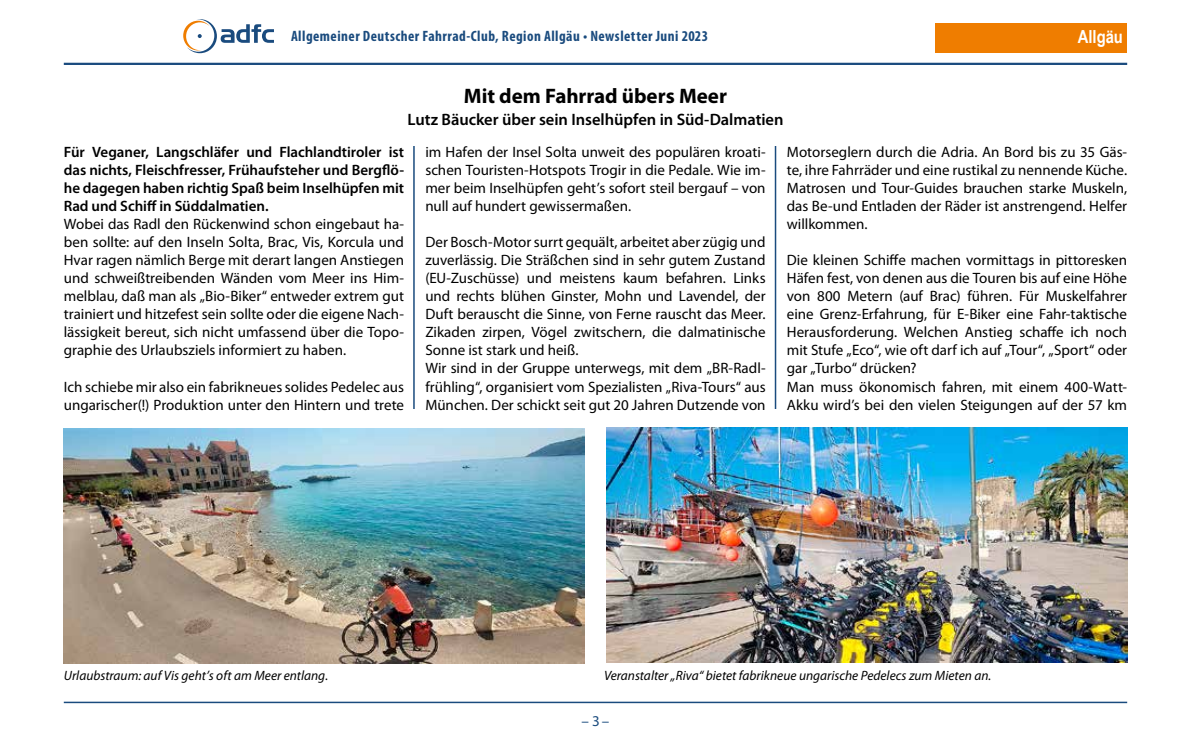
<style>
.page{position:relative;width:1191px;height:745px;background:#fff}
.page>*{position:absolute;margin:0;border:0;box-sizing:border-box;transform-origin:0 0}
.t1{font:700 21px "Myriad Pro";letter-spacing:-.005em;color:#000}
.t2{font:700 18px "Arial Narrow";color:#fff}
.t3{font:600 16.5px "Myriad Pro";color:#000}
.t4{font:15px/18px "Myriad Pro";color:#000;text-align:justify}
.t5{font:600 15px/18px "Myriad Pro";letter-spacing:-.005em;color:#000;text-align:justify}
.t6{font:700 condensed 15px "Myriad Pro";letter-spacing:.03em;color:#1a4b7e}
.t7{font:15px "Myriad Pro";color:#1a4b7e}
.t8{font:italic 13.5px "Myriad Pro";letter-spacing:.005em;color:#000}
</style>
<div class="page">
<hr style="left:64px;top:63px;width:1063px;height:2px;background:#1a4b7e">
<hr style="left:64px;top:701px;width:1063px;height:1px;background:#1a4b7e">
<svg style="left:183px;top:19px;width:91px;height:34px"></svg>
<hr style="left:413px;top:85px;width:2px;height:595px;background:#1a4b7e">
<hr style="left:774px;top:85px;width:2px;height:595px;background:#1a4b7e">
<div style="left:408px;top:76px;width:12px;height:69px;background:#fff"></div>
<div style="left:408px;top:409px;width:12px;height:279px;background:#fff"></div>
<div style="left:770px;top:76px;width:11px;height:69px;background:#fff"></div>
<div style="left:770px;top:409px;width:11px;height:279px;background:#fff"></div>
<img style="left:64px;top:428px;width:521px;height:235px">
<img style="left:606px;top:427px;width:521px;height:235px">
<div style="left:935px;top:23px;width:192px;height:30px;background:#ef7d00"></div>
<p class="t6" style="left:291px;top:27px;width:418px">Allgemeiner Deutscher Fahrrad-Club, Region Allgäu • Newsletter Juni 2023</p>
<h1 class="t1" style="left:464px;top:82px;width:265px">Mit dem Fahrrad übers Meer</h1>
<p class="t3" style="left:407px;top:109px;width:377px">Lutz Bäucker über sein Inselhüpfen in Süd-Dalmatien</p>
<p class="t2" style="left:1077px;top:23px;width:47px">Allgäu</p>
<p class="t5" style="left:64px;top:143px;width:342px">Für Veganer, Langschläfer und Flachlandtiroler ist das nichts, Fleischfresser, Frühaufsteher und Bergflö&shy;he dagegen haben richtig Spaß beim Inselhüpfen mit Rad und Schiff in Süddalmatien.</p>
<p class="t4" style="left:64px;top:215px;width:342px">Wobei das Radl den Rückenwind schon eingebaut ha&shy;ben sollte: auf den Inseln Solta, Brac, Vis, Korcula und Hvar ragen nämlich Berge mit derart langen Anstiegen und schweißtreibenden Wänden vom Meer ins Him&shy;melblau, daß man als „Bio-Biker“ entweder extrem gut trainiert und hitzefest sein sollte oder die eigene Nach&shy;lässigkeit bereut, sich nicht umfassend über die Topo&shy;graphie des Urlaubsziels informiert zu haben.</p>
<p class="t4" style="left:64px;top:377px;width:342px">Ich schiebe mir also ein fabrikneues solides Pedelec aus ungarischer(!) Produktion unter den Hintern und trete</p>
<p class="t4" style="left:425px;top:143px;width:342px">im Hafen der Insel Solta unweit des populären kroati&shy;schen Touristen-Hotspots Trogir in die Pedale. Wie im&shy;mer beim Inselhüpfen geht’s sofort steil bergauf – von null auf hundert gewissermaßen.</p>
<p class="t4" style="left:425px;top:233px;width:342px;text-align:left">Der Bosch-Motor surrt gequält, arbeitet aber zügig und zuverlässig. Die Sträßchen sind in sehr gutem Zustand (EU-Zuschüsse) und meistens kaum befahren. Links und rechts blühen Ginster, Mohn und Lavendel, der Duft berauscht die Sinne, von Ferne rauscht das Meer.<br>Zikaden zirpen, Vögel zwitschern, die dalmatinische Sonne ist stark und heiß.<br>Wir sind in der Gruppe unterwegs, mit dem „BR-Radl&shy;frühling“, organisiert vom Spezialisten „Riva-Tours“ aus München. Der schickt seit gut 20 Jahren Dutzende von</p>
<p class="t4" style="left:787px;top:143px;width:342px">Motorseglern durch die Adria. An Bord bis zu 35 Gäs&shy;te, ihre Fahrräder und eine rustikal zu nennende Küche.<br>Matrosen und Tour-Guides brauchen starke Muskeln, das Be-und Entladen der Räder ist anstrengend. Helfer willkommen.</p>
<p class="t4" style="left:787px;top:251px;width:342px;text-align:left">Die kleinen Schiffe machen vormittags in pittoresken Häfen fest, von denen aus die Touren bis auf eine Höhe von 800 Metern (auf Brac) führen. Für Muskelfahrer eine Grenz-Erfahrung, für E-Biker eine Fahr-taktische Herausforderung. Welchen Anstieg schaffe ich noch mit Stufe „Eco“, wie oft darf ich auf „Tour“, „Sport“ oder gar „Turbo“ drücken?<br>Man muss ökonomisch fahren, mit einem 400-Watt-Akku wird’s bei den vielen Steigungen auf der 57 km</p>
<p class="t8" style="left:64px;top:666px;width:266px">Urlaubstraum: auf Vis geht’s oft am Meer entlang.</p>
<p class="t8" style="left:604px;top:666px;width:389px">Veranstalter „Riva“ bietet fabrikneue ungarische Pedelecs zum Mieten an.</p>
<p class="t7" style="left:581px;top:711px;width:29px">– 3–</p>
</div>
